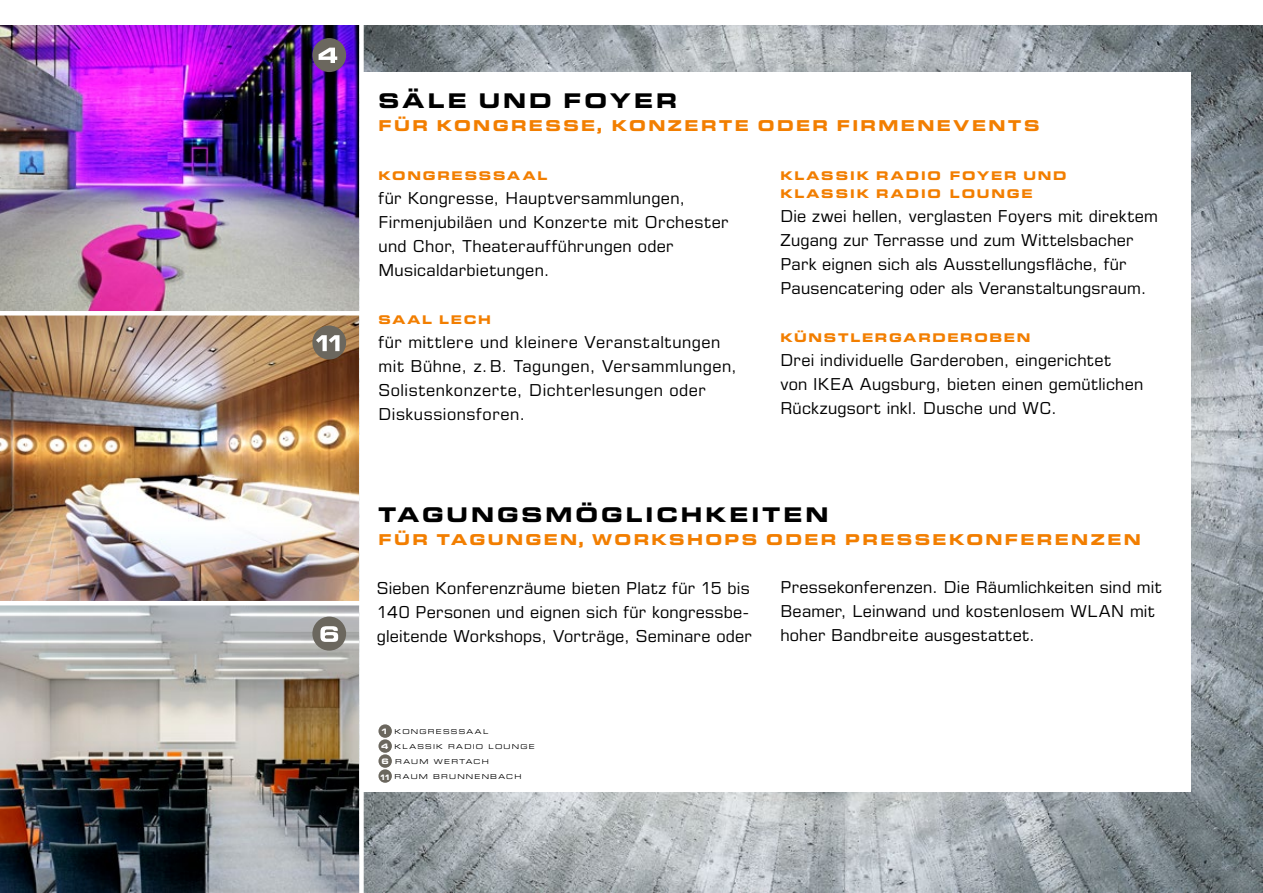
<style>
.page{position:relative;width:1263px;height:893px;background:#fff}
.page>*{position:absolute;margin:0;border:0;box-sizing:border-box;transform-origin:0 0}
.t1{font:20.25px "Eurostile LT Std Bold Ex 2";letter-spacing:.15em;color:#000}
.t2{font:16.5px/24px "Eurostile LT Std";letter-spacing:.015em;color:#000}
.t3{font:15px "Eurostile LT Std Bold Ex 2";letter-spacing:.16em;color:#f27e00}
.t4{font:12px/18px "Eurostile LT Std Bold Ex 2";letter-spacing:.15em;color:#f27e00}
.t5{font:7.5px "Eurostile LT Std Bold Ex 2";color:#fff}
.t6{font:700 7.5px "Eurostile LT Std";color:#fff}
.t7{font:6.75px/14.7px "Eurostile LT Std Ex 2";letter-spacing:.18em;color:#000}
</style>
<div class="page">
<img style="left:0;top:26px;width:359px;height:285px">
<img style="left:0;top:605px;width:359px;height:288px">
<img style="left:0;top:315px;width:359px;height:286px">
<img style="left:364px;top:26px;width:899px;height:867px">
<div style="left:361px;top:72px;width:830px;height:720px;background:#fff"></div>
<div style="left:378px;top:739px;width:14px;height:14px;background:#6b675e;border-radius:50%"></div>
<div style="left:378px;top:769px;width:14px;height:14px;background:#6b675e;border-radius:50%"></div>
<div style="left:378px;top:754px;width:14px;height:14px;background:#6b675e;border-radius:50%"></div>
<div style="left:378px;top:724px;width:14px;height:14px;background:#6b675e;border-radius:50%"></div>
<svg style="left:312px;top:38px;width:34px;height:34px"></svg>
<svg style="left:312px;top:325px;width:34px;height:35px"></svg>
<svg style="left:312px;top:617px;width:34px;height:34px"></svg>
<p class="t1" style="left:378px;top:86px;width:300px">SÄLE UND FOYER</p>
<p class="t3" style="left:378px;top:114px;width:662px">FÜR KONGRESSE, KONZERTE ODER FIRMENEVENTS</p>
<p class="t4" style="left:378px;top:166px;width:171px">KONGRESSSAAL</p>
<p class="t2" style="left:378px;top:186px;width:352px">für Kongresse, Hauptversammlungen, Firmenjubiläen und Konzerte mit Orchester und Chor, Theateraufführungen oder Musicaldarbietungen.</p>
<p class="t4" style="left:378px;top:310px;width:114px">SAAL LECH</p>
<p class="t2" style="left:378px;top:330px;width:360px">für mittlere und kleinere Veranstaltungen mit Bühne, z.B. Tagungen, Versammlungen, Solistenkonzerte, Dichterlesungen oder Diskussionsforen.</p>
<p class="t4" style="left:780px;top:166px;width:288px">KLASSIK RADIO FOYER UND<br>KLASSIK RADIO LOUNGE</p>
<p class="t2" style="left:780px;top:204px;width:379px">Die zwei hellen, verglasten Foyers mit direktem Zugang zur Terrasse und zum Wittelsbacher Park eignen sich als Ausstellungsfläche, für Pausencatering oder als Veranstaltungsraum.</p>
<p class="t4" style="left:780px;top:328px;width:251px">KÜNSTLERGARDEROBEN</p>
<p class="t2" style="left:780px;top:348px;width:364px">Drei individuelle Garderoben, eingerichtet<br>von IKEA Augsburg, bieten einen gemütlichen<br>Rückzugsort inkl. Dusche und WC.</p>
<p class="t1" style="left:378px;top:500px;width:452px">TAGUNGSMÖGLICHKEITEN</p>
<p class="t3" style="left:378px;top:528px;width:764px">FÜR TAGUNGEN, WORKSHOPS ODER PRESSEKONFERENZEN</p>
<p class="t2" style="left:377px;top:576px;width:376px">Sieben Konferenzräume bieten Platz für 15 bis<br>140 Personen und eignen sich für kongressbe&shy;gleitende Workshops, Vorträge, Seminare oder</p>
<p class="t2" style="left:780px;top:574px;width:383px">Pressekonferenzen. Die Räumlichkeiten sind mit<br>Beamer, Leinwand und kostenlosem WLAN mit hoher Bandbreite ausgestattet.</p>
<p class="t5" style="left:381px;top:726px;width:9px">1</p>
<p class="t7" style="left:395px;top:724px;width:141px">KONGRESSSAAL<br>KLASSIK RADIO LOUNGE<br>RAUM WERTACH<br>RAUM BRUNNENBACH</p>
<p class="t5" style="left:381px;top:741px;width:9px">4</p>
<p class="t6" style="left:380px;top:772px;width:11px">11</p>
<p class="t5" style="left:381px;top:756px;width:9px">6</p>
</div>
